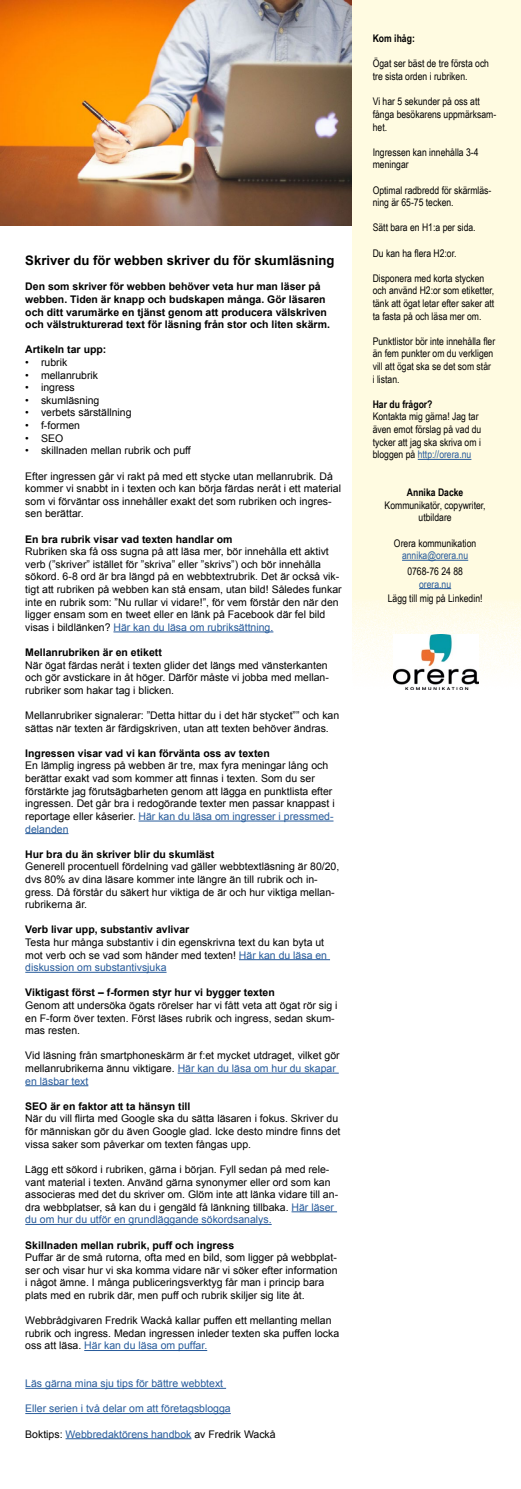
<style>
.page{position:relative;width:521px;height:1489px;background:#fff}
.page>*{position:absolute;margin:0;border:0;box-sizing:border-box;transform-origin:0 0}
.t1{font:700 13.12px "Arial";color:#000}
.t2{font:10.5px/12.6px "Arial";color:#000}
.t3{font:10.5px/12.6px "Arial Narrow";color:#000}
.t4{font:700 10.5px/12.6px "Arial";color:#000}
.t5{font:10.5px "Arial";color:#275b9b}
.t6{font:700 10.5px "Arial Narrow";color:#000}
.t7{font:10.5px "Arial Narrow";color:#275b9b}
.s1{color:#275b9b}
</style>
<div class="page">
<svg style="left:353px;top:0;width:168px;height:690px;background:#fefbe2"></svg>
<hr style="left:418px;top:459px;width:53px;height:1px;background:#275b9b">
<hr style="left:402px;top:560px;width:66px;height:1px;background:#275b9b">
<hr style="left:419px;top:588px;width:32px;height:1px;background:#275b9b">
<img style="left:0;top:0;width:351px;height:225px">
<hr style="left:113px;top:631px;width:160px;height:1px;background:#275b9b">
<hr style="left:139px;top:820px;width:194px;height:1px;background:#275b9b">
<hr style="left:25px;top:833px;width:44px;height:1px;background:#275b9b">
<hr style="left:239px;top:959px;width:91px;height:1px;background:#275b9b">
<hr style="left:25px;top:971px;width:142px;height:1px;background:#275b9b">
<hr style="left:178px;top:1072px;width:161px;height:1px;background:#275b9b">
<hr style="left:25px;top:1085px;width:63px;height:1px;background:#275b9b">
<hr style="left:291px;top:1211px;width:46px;height:1px;background:#275b9b">
<hr style="left:25px;top:1223px;width:247px;height:1px;background:#275b9b">
<hr style="left:84px;top:1349px;width:123px;height:1px;background:#275b9b">
<hr style="left:25px;top:1387px;width:201px;height:1px;background:#275b9b">
<hr style="left:25px;top:1412px;width:206px;height:1px;background:#275b9b">
<hr style="left:66px;top:1438px;width:125px;height:1px;background:#275b9b">
<img style="left:393px;top:634px;width:85px;height:55px">
<p class="t1" style="left:25px;top:252px;width:311px">Skriver du för webben skriver du för skumläsning</p>
<p class="t4" style="left:25px;top:281px;width:306px">Den som skriver för webben behöver veta hur man läser på webben. Tiden är knapp och budskapen många. Gör läsaren och ditt varumärke en tjänst genom att producera välskriven och välstrukturerad text för läsning från stor och liten skärm.</p>
<p class="t4" style="left:25px;top:344px;width:83px">Artikeln tar upp:</p>
<p class="t2" style="left:25px;top:356px;width:43px">• rubrik</p>
<p class="t2" style="left:25px;top:369px;width:74px">• mellanrubrik</p>
<p class="t2" style="left:25px;top:381px;width:51px">• ingress</p>
<p class="t2" style="left:25px;top:394px;width:76px">• skumläsning</p>
<p class="t2" style="left:25px;top:406px;width:108px">• verbets särställning</p>
<p class="t2" style="left:25px;top:419px;width:56px">• f-formen</p>
<p class="t2" style="left:25px;top:432px;width:39px">• SEO</p>
<p class="t2" style="left:25px;top:444px;width:167px">• skillnaden mellan rubrik och puff</p>
<p class="t2" style="left:25px;top:469px;width:317px">Efter ingressen går vi rakt på med ett stycke utan mellanrubrik. Då kommer vi snabbt in i texten och kan börja färdas neråt i ett material som vi förväntar oss innehåller exakt det som rubriken och ingres&shy;sen berättar.</p>
<p class="t4" style="left:25px;top:533px;width:209px">En bra rubrik visar vad texten handlar om</p>
<p class="t2" style="left:25px;top:545px;width:318px">Rubriken ska få oss sugna på att läsa mer, bör innehålla ett aktivt verb (”skriver” istället för ”skriva” eller ”skrivs”) och bör innehålla sökord. 6-8 ord är bra längd på en webbtextrubrik. Det är också vik&shy;tigt att rubriken på webben kan stå ensam, utan bild! Således funkar inte en rubrik som: ”Nu rullar vi vidare!”, för vem förstår den när den ligger ensam som en tweet eller en länk på Facebook där fel bild visas i bildlänken? <span class="s1">Här kan du läsa om rubriksättning.</span></p>
<p class="t4" style="left:25px;top:646px;width:138px">Mellanrubriken är en etikett</p>
<p class="t2" style="left:25px;top:658px;width:305px;text-align:justify">När ögat färdas neråt i texten glider det längs med vänsterkanten och gör avstickare in åt höger. Därför måste vi jobba med mellan&shy;rubriker som hakar tag i blicken.</p>
<p class="t2" style="left:25px;top:709px;width:315px">Mellanrubriker signalerar: ”Detta hittar du i det här stycket”” och kan sättas när texten är färdigskriven, utan att texten behöver ändras.</p>
<p class="t4" style="left:25px;top:747px;width:246px">Ingressen visar vad vi kan förvänta oss av texten</p>
<p class="t2" style="left:25px;top:759px;width:311px">En lämplig ingress på webben är tre, max fyra meningar lång och berättar exakt vad som kommer att finnas i texten. Som du ser förstärkte jag förutsägbarheten genom att lägga en punktlista efter ingressen. Det går bra i redogörande texter men passar knappast i reportage eller kåserier. <span class="s1">Här kan du läsa om ingresser i pressmed&shy;delanden</span></p>
<p class="t4" style="left:25px;top:848px;width:191px">Hur bra du än skriver blir du skumläst</p>
<p class="t2" style="left:25px;top:860px;width:315px">Generell procentuell fördelning vad gäller webbtextläsning är 80/20, dvs 80% av dina läsare kommer inte längre än till rubrik och in&shy;gress. Då förstår du säkert hur viktiga de är och hur viktiga mellan&shy;rubrikerna är.</p>
<p class="t4" style="left:25px;top:923px;width:165px">Verb livar upp, substantiv avlivar</p>
<p class="t2" style="left:25px;top:936px;width:303px">Testa hur många substantiv i din egenskrivna text du kan byta ut mot verb och se vad som händer med texten! <span class="s1">Här kan du läsa en diskussion om substantivsjuka</span></p>
<p class="t4" style="left:25px;top:986px;width:251px">Viktigast först – f-formen styr hur vi bygger texten</p>
<p class="t2" style="left:25px;top:999px;width:314px">Genom att undersöka ögats rörelser har vi fått veta att ögat rör sig i en F-form över texten. Först läses rubrik och ingress, sedan skum&shy;mas resten.</p>
<p class="t2" style="left:25px;top:1049px;width:316px">Vid läsning från smartphoneskärm är f:et mycket utdraget, vilket gör mellanrubrikerna ännu viktigare. <span class="s1">Här kan du läsa om hur du skapar en läsbar text</span></p>
<p class="t4" style="left:25px;top:1100px;width:167px">SEO är en faktor att ta hänsyn till</p>
<p class="t2" style="left:25px;top:1112px;width:317px">När du vill flirta med Google ska du sätta läsaren i fokus. Skriver du för människan gör du även Google glad. Icke desto mindre finns det vissa saker som påverkar om texten fångas upp.</p>
<p class="t2" style="left:25px;top:1162px;width:314px">Lägg ett sökord i rubriken, gärna i början. Fyll sedan på med rele&shy;vant material i texten. Använd gärna synonymer eller ord som kan associeras med det du skriver om. Glöm inte att länka vidare till an&shy;dra webbplatser, så kan du i gengäld få länkning tillbaka. <span class="s1">Här läser du om hur du utför en grundläggande sökordsanalys.</span></p>
<p class="t4" style="left:25px;top:1238px;width:210px">Skillnaden mellan rubrik, puff och ingress</p>
<p class="t2" style="left:25px;top:1251px;width:314px">Puffar är de små rutorna, ofta med en bild, som ligger på webbplat&shy;ser och visar hur vi ska komma vidare när vi söker efter information i något ämne. I många publiceringsverktyg får man i princip bara plats med en rubrik där, men puff och rubrik skiljer sig lite åt.</p>
<p class="t2" style="left:25px;top:1314px;width:315px">Webbrådgivaren Fredrik Wackå kallar puffen ett mellanting mellan rubrik och ingress. Medan ingressen inleder texten ska puffen locka oss att läsa. <span class="s1">Här kan du läsa om puffar.</span></p>
<p class="t5" style="left:25px;top:1376px;width:199px">Läs gärna mina sju tips för bättre webbtext</p>
<p class="t5" style="left:25px;top:1401px;width:207px">Eller serien i två delar om att företagsblogga</p>
<p class="t2" style="left:25px;top:1427px;width:252px">Boktips: <span class="s1">Webbredaktörens handbok</span> av Fredrik Wackå</p>
<p class="t6" style="left:373px;top:31px;width:44px">Kom ihåg:</p>
<p class="t3" style="left:373px;top:57px;width:118px">Ögat ser bäst de tre första och tre sista orden i rubriken.</p>
<p class="t3" style="left:373px;top:95px;width:125px">Vi har 5 sekunder på oss att fånga besökarens uppmärksam&shy;het.</p>
<p class="t3" style="left:373px;top:145px;width:107px">Ingressen kan innehålla 3-4 meningar</p>
<p class="t3" style="left:373px;top:183px;width:120px">Optimal radbredd för skärmläs&shy;ning är 65-75 tecken.</p>
<p class="t3" style="left:373px;top:221px;width:104px">Sätt bara en H1:a per sida.</p>
<p class="t3" style="left:373px;top:246px;width:85px">Du kan ha flera H2:or.</p>
<p class="t3" style="left:373px;top:271px;width:123px">Disponera med korta stycken och använd H2:or som etiketter, tänk att ögat letar efter saker att ta fasta på och läsa mer om.</p>
<p class="t3" style="left:373px;top:334px;width:124px">Punktlistor bör inte innehålla fler än fem punkter om du verkligen vill att ögat ska se det som står i listan.</p>
<p class="t6" style="left:373px;top:396px;width:61px">Har du frågor?</p>
<p class="t3" style="left:373px;top:410px;width:110px">Kontakta mig gärna! Jag tar även emot förslag på vad du tycker att jag ska skriva om i bloggen på <span class="s1">http://orera.nu</span></p>
<p class="t6" style="left:407px;top:484px;width:58px">Annika Dacke</p>
<p class="t3" style="left:385px;top:498px;width:102px;text-align:center">Kommunikatör, copywriter, utbildare</p>
<p class="t3" style="left:394px;top:536px;width:84px">Orera kommunikation</p>
<p class="t7" style="left:402px;top:547px;width:68px">annika@orera.nu</p>
<p class="t3" style="left:407px;top:564px;width:57px">0768-76 24 88</p>
<p class="t7" style="left:419px;top:576px;width:34px">orera.nu</p>
<p class="t3" style="left:388px;top:591px;width:96px">Lägg till mig på Linkedin!</p>
</div>
